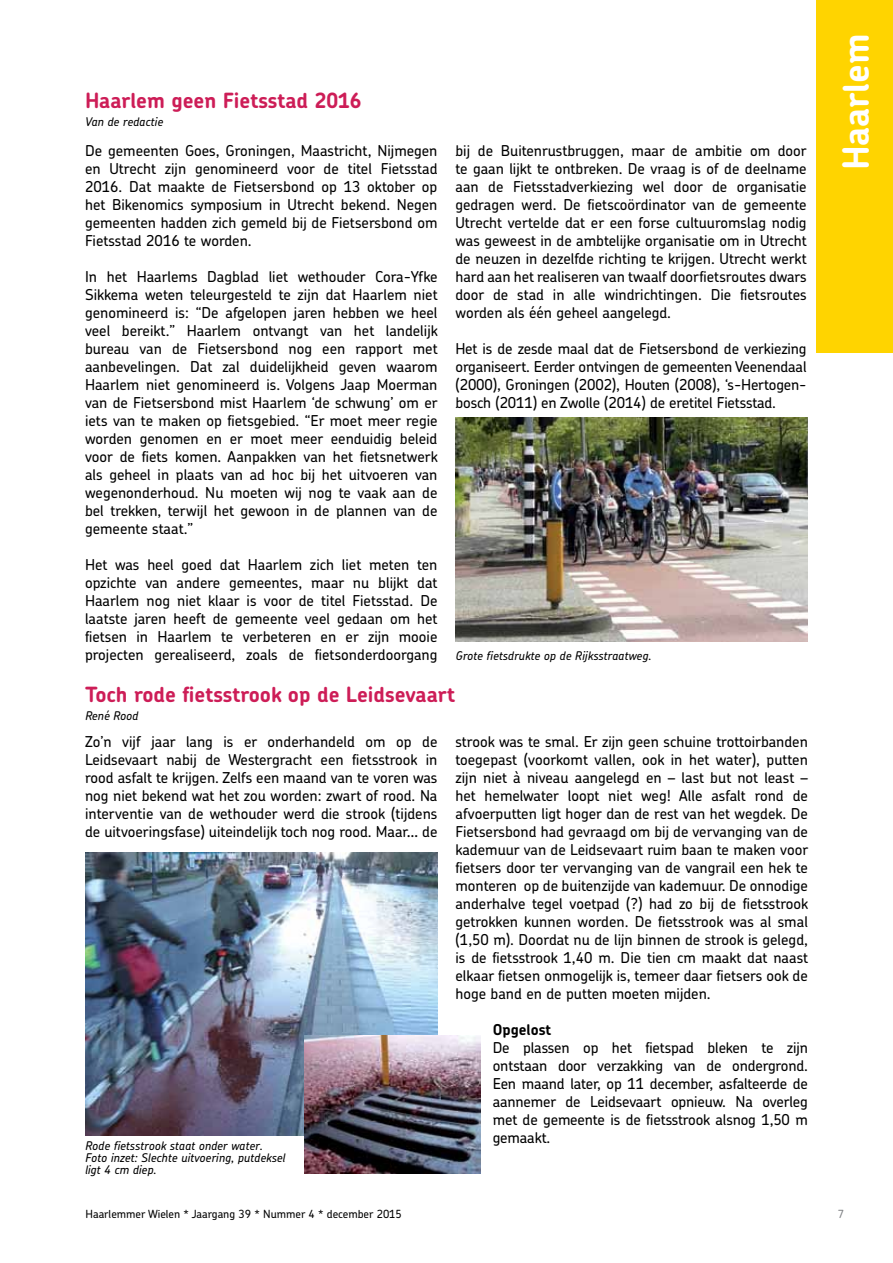
<style>
.page{position:relative;width:893px;height:1263px;background:#fff}
.page>*{position:absolute;margin:0;border:0;box-sizing:border-box;transform-origin:0 0}
.t1{font:700 36px "Chevin Std";color:#fff}
.t2{font:700 21px "Chevin Std";color:#cd1d57}
.t3{font:500 15px/18px "Chevin Std";color:#000;text-align:justify}
.t4{font:700 15px "Chevin Std";color:#000}
.t5{font:italic 500 12px/12px "Chevin Std";color:#000}
.t6{font:500 11.25px "Chevin Std";color:#000}
.t7{font:500 11.25px "Chevin Std";color:#808285}
</style>
<div class="page">
<div style="left:816px;top:0;width:77px;height:353px;background:#ffd400"></div>
<img style="left:455px;top:418px;width:353px;height:224px">
<img style="left:85px;top:852px;width:352px;height:283px">
<img style="left:304px;top:1035px;width:176px;height:139px">
<h2 class="t2" style="left:85px;top:87px;width:278px">Haarlem geen Fietsstad 2016</h2>
<p class="t5" style="left:85px;top:115px;width:80px">Van de redactie</p>
<p class="t3" style="left:85px;top:141px;width:354px">De gemeenten Goes, Groningen, Maastricht, Nijmegen en Utrecht zijn genomineerd voor de titel Fietsstad 2016. Dat maakte de Fietsersbond op 13 oktober op het Bikenomics symposium in Utrecht bekend. Negen gemeenten hadden zich gemeld bij de Fietsersbond om Fietsstad 2016 te worden.</p>
<p class="t3" style="left:85px;top:267px;width:354px">In het Haarlems Dagblad liet wethouder Cora-Yfke Sikkema weten teleurgesteld te zijn dat Haarlem niet genomineerd is: “De afgelopen jaren hebben we heel veel bereikt.” Haarlem ontvangt van het landelijk bureau van de Fietsersbond nog een rapport met aanbevelingen. Dat zal duidelijkheid geven waarom Haarlem niet genomineerd is. Volgens Jaap Moerman van de Fietsersbond mist Haarlem ‘de schwung’ om er iets van te maken op fietsgebied. “Er moet meer regie worden genomen en er moet meer eenduidig beleid voor de fiets komen. Aanpakken van het fietsnetwerk als geheel in plaats van ad hoc bij het uitvoeren van wegenonderhoud. Nu moeten wij nog te vaak aan de bel trekken, terwijl het gewoon in de plannen van de gemeente staat.”</p>
<p class="t3" style="left:85px;top:555px;width:354px">Het was heel goed dat Haarlem zich liet meten ten opzichte van andere gemeentes, maar nu blijkt dat Haarlem nog niet klaar is voor de titel Fietsstad. De laatste jaren heeft de gemeente veel gedaan om het fietsen in Haarlem te verbeteren en er zijn mooie projecten gerealiseerd, zoals de fietsonderdoorgang</p>
<p class="t3" style="left:455px;top:141px;width:353px">bij de Buitenrustbruggen, maar de ambitie om door te gaan lijkt te ontbreken. De vraag is of de deelname aan de Fietsstadverkiezing wel door de organisatie gedragen werd. De fietscoördinator van de gemeente Utrecht vertelde dat er een forse cultuuromslag nodig was geweest in de ambtelijke organisatie om in Utrecht de neuzen in dezelfde richting te krijgen. Utrecht werkt hard aan het realiseren van twaalf doorfietsroutes dwars door de stad in alle windrichtingen. Die fietsroutes worden als één geheel aangelegd.</p>
<p class="t3" style="left:455px;top:339px;width:353px">Het is de zesde maal dat de Fietsersbond de verkiezing organiseert. Eerder ontvingen de gemeenten Veenendaal (2000), Groningen (2002), Houten (2008), ‘s-Hertogen&shy;bosch (2011) en Zwolle (2014) de eretitel Fietsstad.</p>
<p class="t5" style="left:455px;top:649px;width:198px">Grote fietsdrukte op de Rijksstraatweg.</p>
<h2 class="t2" style="left:85px;top:681px;width:372px">Toch rode fietsstrook op de Leidsevaart</h2>
<p class="t5" style="left:85px;top:709px;width:55px">René Rood</p>
<p class="t3" style="left:85px;top:732px;width:354px">Zo’n vijf jaar lang is er onderhandeld om op de Leidsevaart nabij de Westergracht een fietsstrook in rood asfalt te krijgen. Zelfs een maand van te voren was nog niet bekend wat het zou worden: zwart of rood. Na interventie van de wethouder werd die strook (tijdens de uitvoeringsfase) uiteindelijk toch nog rood. Maar… de</p>
<p class="t3" style="left:455px;top:732px;width:354px">strook was te smal. Er zijn geen schuine trottoirbanden toegepast (voorkomt vallen, ook in het water), putten zijn niet à niveau aangelegd en – last but not least – het hemelwater loopt niet weg! Alle asfalt rond de afvoerputten ligt hoger dan de rest van het wegdek. De Fietsersbond had gevraagd om bij de vervanging van de kademuur van de Leidsevaart ruim baan te maken voor fietsers door ter vervanging van de vangrail een hek te monteren op de buitenzijde van kademuur. De onnodige anderhalve tegel voetpad (?) had zo bij de fietsstrook getrokken kunnen worden. De fietsstrook was al smal (1,50 m). Doordat nu de lijn binnen de strook is gelegd, is de fietsstrook 1,40 m. Die tien cm maakt dat naast elkaar fietsen onmogelijk is, temeer daar fietsers ook de hoge band en de putten moeten mijden.</p>
<p class="t4" style="left:493px;top:1020px;width:60px">Opgelost</p>
<p class="t3" style="left:493px;top:1038px;width:317px">De plassen op het fietspad bleken te zijn ontstaan door verzakking van de ondergrond.<br>Een maand later, op 11 december, asfalteerde de aannemer de Leidsevaart opnieuw. Na overleg met de gemeente is de fietsstrook alsnog 1,50 m gemaakt.</p>
<p class="t5" style="left:85px;top:1139px;width:202px">Rode fietsstrook staat onder water.<br>Foto inzet: Slechte uitvoering, putdeksel ligt 4 cm diep.</p>
<h1 class="t1" style="left:832px;top:170px;width:138px;rotate:-90deg">Haarlem</h1>
<p class="t6" style="left:86px;top:1207px;width:318px">Haarlemmer Wielen * Jaargang 39 * Nummer 4 * december 2015</p>
<p class="t7" style="left:838px;top:1207px;width:8px">7</p>
</div>
